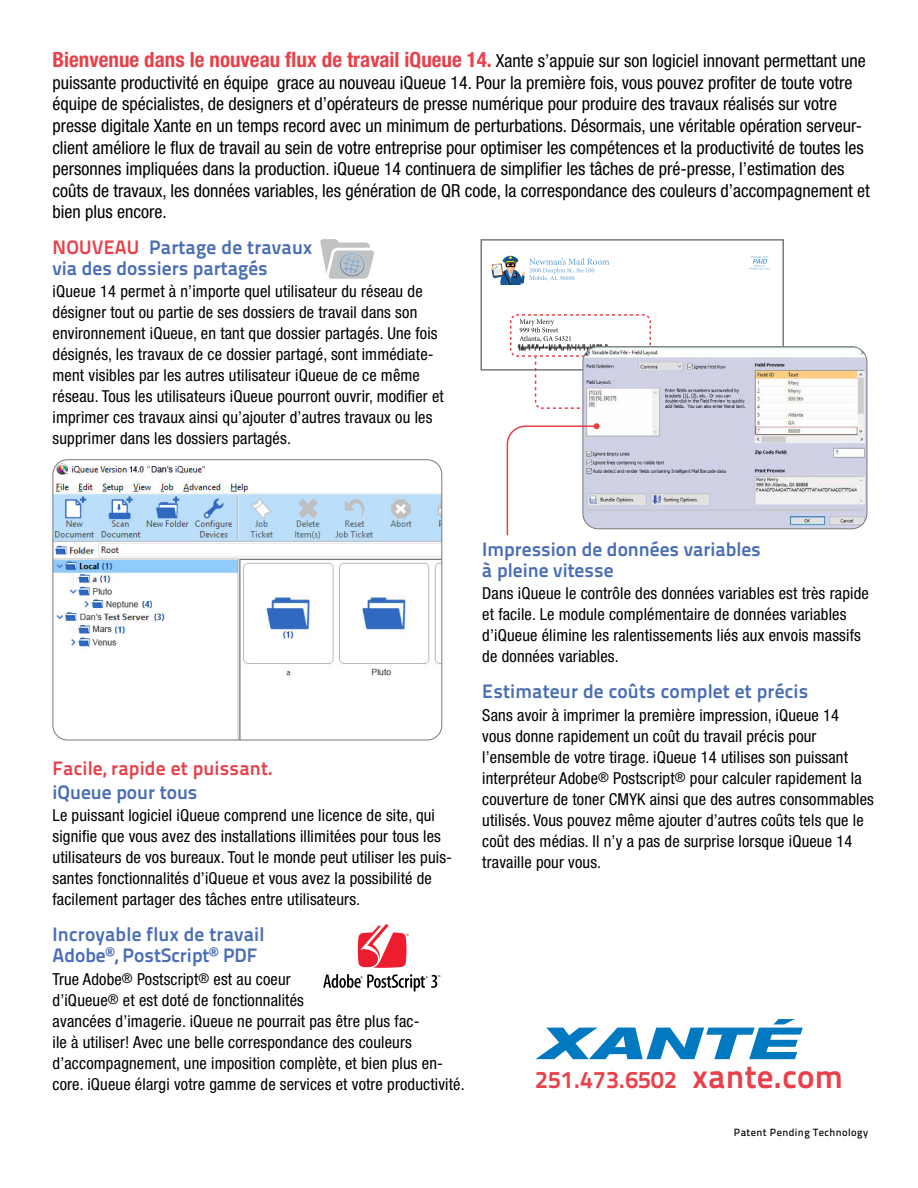
<style>
.page{position:relative;width:918px;height:1188px;background:#fff}
.page>*{position:absolute;margin:0;border:0;box-sizing:border-box;transform-origin:0 0}
.t1{font:700 24px "Titillium Text 22 L";letter-spacing:.01em;color:#e94049}
.t2{font:700 19.5px/21px "Titillium Text 22 L";color:#4a6eb5}
.t3{font:700 19.5px "Titillium Text 22 L";letter-spacing:.01em;color:#e94049}
.t4{font:condensed 18px/21.6px "Helvetica Neue";color:#000}
.t5{font:condensed 16.5px/21px "Helvetica Neue";letter-spacing:.01em;color:#000}
.t6{font:500 10.5px "Titillium Text 22 L";letter-spacing:.04em;color:#000}
.s1{font-weight:700;font-size:21px;color:#e94049}
.s2{color:#e94049}
.s3{font-size:13.5px}
.s4{font-size:33px}
</style>
<div class="page">
<svg style="left:536px;top:1019px;width:267px;height:40px"></svg>
<div style="left:480px;top:239px;width:304px;height:132px;background:#fff;border:2px solid #77787b"></div>
<svg style="left:491px;top:256px;width:118px;height:28px"></svg>
<img style="left:585px;top:347px;width:282px;height:182px">
<div style="left:583px;top:346px;width:284px;height:183px;border:1px solid #77787b;border-radius:15px"></div>
<svg style="left:750px;top:256px;width:20px;height:14px"></svg>
<svg style="left:509px;top:314px;width:143px;height:96px"></svg>
<svg style="left:506px;top:423px;width:94px;height:113px"></svg>
<svg style="left:323px;top:974px;width:117px;height:17px"></svg>
<svg style="left:358px;top:924px;width:51px;height:44px"></svg>
<svg style="left:320px;top:239px;width:54px;height:40px"></svg>
<img style="left:53px;top:461px;width:389px;height:279px">
<div style="left:53px;top:459px;width:389px;height:281px;border:1px solid #77787b;border-radius:15px"></div>
<p class="t4" style="left:53px;top:50px;width:819px"><span class="s1">Bienvenue dans le nouveau flux de travail iQueue 14.</span> Xante s’appuie sur son logiciel innovant permettant une puissante productivité en équipe grace au nouveau iQueue 14. Pour la première fois, vous pouvez profiter de toute votre équipe de spécialistes, de designers et d’opérateurs de presse numérique pour produire des travaux réalisés sur votre presse digitale Xante en un temps record avec un minimum de perturbations. Désormais, une véritable opération serveur&shy;client améliore le flux de travail au sein de votre entreprise pour optimiser les compétences et la productivité de toutes les personnes impliquées dans la production. iQueue 14 continuera de simplifier les tâches de pré-presse, l’estimation des coûts de travaux, les données variables, les génération de QR code, la correspondance des couleurs d’accompagnement et bien plus encore.</p>
<p class="t2" style="left:53px;top:235px;width:261px"><span class="s2">NOUVEAU</span> Partage de travaux via des dossiers partagés</p>
<p class="t5" style="left:53px;top:281px;width:393px">iQueue 14 permet à n’importe quel utilisateur du réseau de désigner tout ou partie de ses dossiers de travail dans son environnement iQueue, en tant que dossier partagés. Une fois désignés, les travaux de ce dossier partagé, sont immédiate&shy;ment visibles par les autres utilisateur iQueue de ce même réseau. Tous les utilisateurs iQueue pourront ouvrir, modifier et imprimer ces travaux ainsi qu’ajouter d’autres travaux ou les supprimer dans les dossiers partagés.</p>
<p class="t3" style="left:53px;top:754px;width:222px">Facile, rapide et puissant.</p>
<p class="t2" style="left:53px;top:780px;width:147px">iQueue pour tous</p>
<p class="t5" style="left:53px;top:805px;width:401px">Le puissant logiciel iQueue comprend une licence de site, qui signifie que vous avez des installations illimitées pour tous les utilisateurs de vos bureaux. Tout le monde peut utiliser les puis&shy;santes fonctionnalités d’iQueue et vous avez la possibilité de facilement partager des tâches entre utilisateurs.</p>
<p class="t2" style="left:53px;top:923px;width:214px">Incroyable flux de travail<br>Adobe<sup>®</sup>, PostScript<sup>®</sup> PDF</p>
<p class="t5" style="left:53px;top:968px;width:414px">True Adobe<span class="s3">®</span> Postscript<span class="s3">®</span> est au coeur<br>d’iQueue<span class="s3">®</span> et est doté de fonctionnalités<br>avancées d’imagerie. iQueue ne pourrait pas être plus fac-<br>ile à utiliser! Avec une belle correspondance des couleurs d’accompagnement, une imposition complète, et bien plus en&shy;core. iQueue élargi votre gamme de services et votre productivité.</p>
<p class="t2" style="left:482px;top:537px;width:280px">Impression de données variables à pleine vitesse</p>
<p class="t5" style="left:482px;top:583px;width:388px">Dans iQueue le contrôle des données variables est très rapide et facile. Le module complémentaire de données variables d’iQueue élimine les ralentissements liés aux envois massifs de données variables.</p>
<p class="t2" style="left:482px;top:680px;width:328px">Estimateur de coûts complet et précis</p>
<p class="t5" style="left:482px;top:704px;width:393px">Sans avoir à imprimer la première impression, iQueue 14<br>vous donne rapidement un coût du travail précis pour l’ensemble de votre tirage. iQueue 14 utilises son puissant interpréteur Adobe<span class="s3">®</span> Postscript<span class="s3">®</span> pour calculer rapidement la couverture de toner CMYK ainsi que des autres consommables utilisés. Vous pouvez même ajouter d’autres coûts tels que le coût des médias. Il n’y a pas de surprise lorsque iQueue 14 travaille pour vous.</p>
<h1 class="t1" style="left:535px;top:1062px;width:309px">251.473.6502 <span class="s4">xante.com</span></h1>
<p class="t6" style="left:734px;top:1124px;width:136px">Patent Pending Technology</p>
</div>
